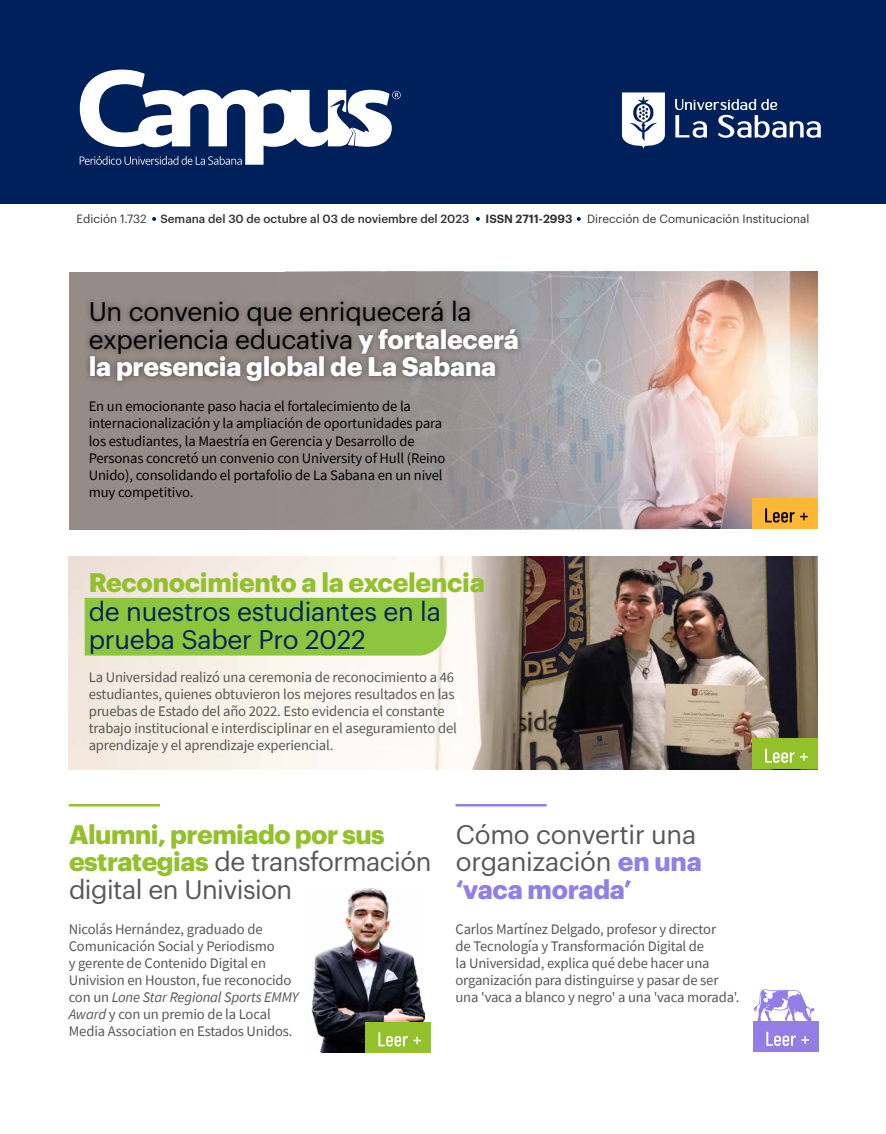
<style>
.page{position:relative;width:886px;height:1134px;background:#fff}
.page>*{position:absolute;margin:0;border:0;box-sizing:border-box;transform-origin:0 0}
.t1{font:26.25px/27.5px "Graphik";letter-spacing:-.02em;color:#575756}
.t2{font:26.25px/27.5px "Graphik";letter-spacing:-.01em;color:#000}
.t3{font:26.25px/28.8px "Graphik";letter-spacing:-.01em;color:#00205b}
.t4{font:700 26.25px "Graphik";letter-spacing:-.01em;color:#92c12b}
.t5{font:14.62px/17.1px "Source Sans Pro";letter-spacing:-.01em;color:#575756}
.t6{font:14.62px/17.1px "Source Sans Pro";letter-spacing:-.01em;color:#000}
.t7{font:500 11.62px "Graphik";color:#333}
.t8{font:11.62px "Graphik";color:#333}
.t9{font:600 11.62px "Graphik";letter-spacing:-.005em;color:#333}
.s1{font-weight:400}
.s2{font-weight:700;color:#fff}
.s3{font-weight:700;color:#92c12b}
.s4{font-weight:700;color:#917fe5}
.s5{font-style:italic}
</style>
<div class="page">
<img style="left:311px;top:889px;width:114px;height:163px">
<img style="left:709px;top:272px;width:108px;height:257px">
<svg style="left:69px;top:272px;width:640px;height:257px"></svg>
<img style="left:69px;top:556px;width:748px;height:213px">
<div style="left:0;top:0;width:886px;height:204px;background:#00205b"></div>
<svg style="left:80px;top:70px;width:321px;height:95px"></svg>
<svg style="left:622px;top:92px;width:43px;height:57px"></svg>
<svg style="left:675px;top:99px;width:146px;height:39px"></svg>
<svg style="left:152px;top:217px;width:4px;height:4px"></svg>
<svg style="left:476px;top:217px;width:4px;height:4px"></svg>
<svg style="left:577px;top:217px;width:4px;height:4px"></svg>
<div style="left:752px;top:498px;width:65px;height:31px;background:#fdb636"></div>
<svg style="left:765px;top:508px;width:43px;height:15px"></svg>
<div style="left:752px;top:738px;width:65px;height:31px;background:#92c12b"></div>
<svg style="left:765px;top:749px;width:43px;height:14px"></svg>
<div style="left:365px;top:1022px;width:65px;height:31px;background:#92c12b"></div>
<svg style="left:378px;top:1032px;width:43px;height:14px"></svg>
<hr style="left:455px;top:804px;width:92px;height:2px;background:#917fe5">
<div style="left:753px;top:1021px;width:65px;height:31px;background:#917fe5"></div>
<svg style="left:766px;top:1032px;width:43px;height:14px"></svg>
<div style="left:84px;top:295px;width:441px;height:93px;background:#000;opacity:.42"></div>
<svg style="left:754px;top:989px;width:61px;height:32px"></svg>
<div style="left:85px;top:598px;width:362px;height:58px;background:#8cc63f"></div>
<hr style="left:69px;top:804px;width:91px;height:2px;background:#92c12b">
<p class="t7" style="left:77px;top:210px;width:394px"><span class="s1">Edición 1.732</span> Semana del 30 de octubre al 03 de noviembre del 2023</p>
<p class="t9" style="left:485px;top:210px;width:88px">ISSN 2711-2993</p>
<p class="t8" style="left:587px;top:210px;width:224px">Dirección de Comunicación Institucional</p>
<h1 class="t2" style="left:89px;top:296px;width:432px">Un convenio que enriquecerá la experiencia educativa <span class="s2">y fortalecerá la presencia global de La Sabana</span></h1>
<p class="t6" style="left:89px;top:398px;width:358px">En un emocionante paso hacia el fortalecimiento de la internacionalización y la ampliación de oportunidades para los estudiantes, la Maestría en Gerencia y Desarrollo de Personas concretó un convenio con University of Hull (Reino Unido), consolidando el portafolio de La Sabana en un nivel muy competitivo.</p>
<h1 class="t4" style="left:89px;top:562px;width:398px">Reconocimiento a la excelencia</h1>
<h1 class="t3" style="left:89px;top:595px;width:354px">de nuestros estudiantes en la prueba Saber Pro 2022</h1>
<p class="t5" style="left:89px;top:668px;width:370px">La Universidad realizó una ceremonia de reconocimiento a 46 estudiantes, quienes obtuvieron los mejores resultados en las pruebas de Estado del año 2022. Esto evidencia el constante trabajo institucional e interdisciplinar en el aseguramiento del aprendizaje y el aprendizaje experiencial.</p>
<h1 class="t1" style="left:69px;top:818px;width:364px"><span class="s3">Alumni, premiado por sus estrategias</span> de transformación digital en Univision</h1>
<h1 class="t1" style="left:456px;top:818px;width:247px">Cómo convertir una organización <span class="s4">en una ‘vaca morada’</span></h1>
<p class="t5" style="left:69px;top:920px;width:231px">Nicolás Hernández, graduado de Comunicación Social y Periodismo<br>y gerente de Contenido Digital en Univision en Houston, fue reconocido con un <span class="s5">Lone Star Regional Sports EMMY Award</span> y con un premio de la Local Media Association en Estados Unidos.</p>
<p class="t5" style="left:455px;top:920px;width:285px">Carlos Martínez Delgado, profesor y director<br>de Tecnología y Transformación Digital de<br>la Universidad, explica qué debe hacer una organización para distinguirse y pasar de ser una 'vaca a blanco y negro' a una 'vaca morada'.</p>
</div>
